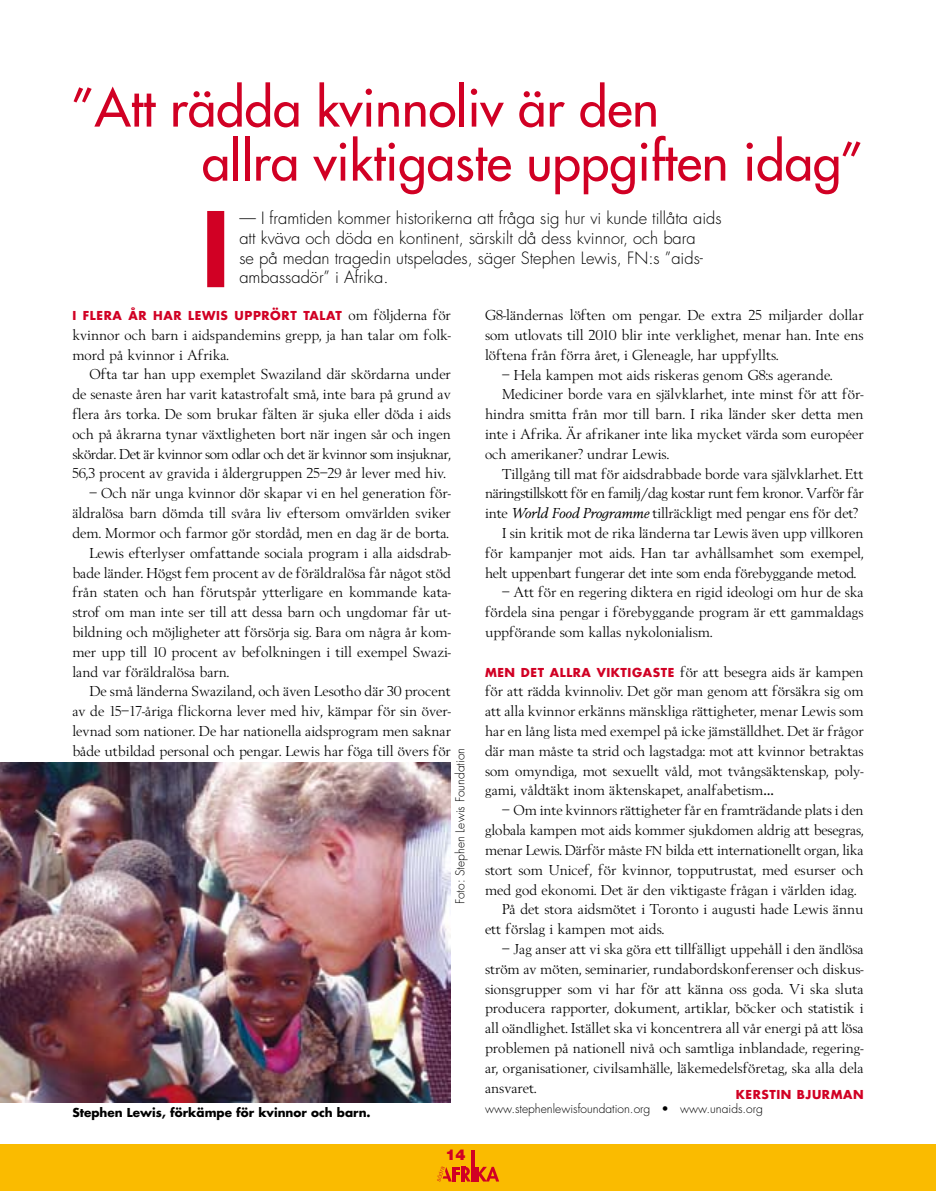
<style>
.page{position:relative;width:936px;height:1191px;background:#fff}
.page>*{position:absolute;margin:0;border:0;box-sizing:border-box;transform-origin:0 0}
.t1{font:51px/54px "Futura";color:#d10024}
.t2{font:300 16.5px/19.8px "Futura";color:#000}
.t3{font:15px/19.8px "Berling";color:#000;text-align:justify}
.t4{font:15px "Berling";letter-spacing:-.03em;color:#000}
.t5{font:15px "Berling";letter-spacing:-.02em;color:#000}
.t6{font:900 15px "Helvetica Neue";color:#d10024}
.t7{font:300 12px "Futura";color:#000}
.t8{font:700 12px "Futura";letter-spacing:.05em;color:#d10024}
.t9{font:700 12px "Futura";color:#000}
.t10{font:300 6px "Helvetica Neue";color:#d10024}
.s1{font-family:"Berling";font-weight:400;font-size:15px;color:#000}
.s2{font-style:italic}
.s3{font-family:"Futura";font-weight:700;font-size:12px;color:#d10024}
.s4{font-size:13.5px}
</style>
<div class="page">
<img style="left:0;top:762px;width:451px;height:340px">
<div style="left:208px;top:212px;width:15px;height:74px;background:#d10024"></div>
<div style="left:207px;top:211px;width:17px;height:76px;border:2px solid #d10024"></div>
<div style="left:0;top:1144px;width:935px;height:47px;background:#fabb00"></div>
<hr style="left:471px;top:1149px;width:3px;height:32px;background:#d10024">
<hr style="left:475px;top:1166px;width:3px;height:15px;background:#d10024">
<svg style="left:478px;top:1166px;width:21px;height:15px"></svg>
<svg style="left:442px;top:1166px;width:28px;height:15px"></svg>
<hr style="left:461px;top:1166px;width:3px;height:15px;background:#d10024">
<h1 class="t1" style="left:202px;top:80px;width:663px;text-indent:-129px">”Att rädda kvinnoliv är den<br>allra viktigaste uppgiften idag”</h1>
<p class="t2" style="left:239px;top:208px;width:483px">— I framtiden kommer historikerna att fråga sig hur vi kunde tillåta aids att kväva och döda en kontinent, särskilt då dess kvinnor, och bara<br>se på medan tragedin utspelades, säger Stephen Lewis, FN:s ”aids&shy;ambassadör” i Afrika.</p>
<p class="t8" style="left:72px;top:307px;width:380px">I FLERA ÅR HAR LEWIS UPPRÖRT TALAT <span class="s1">om följderna för</span></p>
<p class="t3" style="left:72px;top:326px;width:380px">kvinnor och barn i aidspandemins grepp, ja han talar om folk&shy;mord på kvinnor i Afrika.</p>
<p class="t3" style="left:72px;top:366px;width:380px;text-indent:17px">Ofta tar han upp exemplet Swaziland där skördarna under de senaste åren har varit katastrofalt små, inte bara på grund av flera års torka. De som brukar fälten är sjuka eller döda i aids och på åkrarna tynar växtligheten bort när ingen sår och ingen skördar. Det är kvinnor som odlar och det är kvinnor som insjuknar, 56,3 procent av gravida i åldergruppen 25–29 år lever med hiv.</p>
<p class="t3" style="left:89px;top:484px;width:363px">– Och när unga kvinnor dör skapar vi en hel generation för-</p>
<p class="t3" style="left:72px;top:504px;width:380px">äldralösa barn dömda till svåra liv eftersom omvärlden sviker</p>
<p class="t3" style="left:72px;top:524px;width:378px">dem. Mormor och farmor gör stordåd, men en dag är de borta.</p>
<p class="t3" style="left:89px;top:544px;width:363px">Lewis efterlyser omfattande sociala program i alla aidsdrab-</p>
<p class="t3" style="left:72px;top:564px;width:380px">bade länder. Högst fem procent av de föräldralösa får något stöd</p>
<p class="t3" style="left:72px;top:583px;width:380px">från staten och han förutspår ytterligare en kommande kata-</p>
<p class="t3" style="left:72px;top:603px;width:380px">strof om man inte ser till att dessa barn och ungdomar får ut-</p>
<p class="t3" style="left:72px;top:623px;width:380px">bildning och möjligheter att försörja sig. Bara om några år kom-</p>
<p class="t3" style="left:72px;top:643px;width:380px">mer upp till 10 procent av befolkningen i till exempel Swazi-</p>
<p class="t3" style="left:72px;top:663px;width:158px">land var föräldralösa barn.</p>
<p class="t3" style="left:89px;top:682px;width:363px">De små länderna Swaziland, och även Lesotho där 30 procent</p>
<p class="t3" style="left:72px;top:702px;width:380px">av de 15–17-åriga flickorna lever med hiv, kämpar för sin över-</p>
<p class="t3" style="left:72px;top:722px;width:380px">levnad som nationer. De har nationella aidsprogram men saknar</p>
<p class="t3" style="left:72px;top:742px;width:380px">både utbildad personal och pengar. Lewis har föga till övers för</p>
<p class="t3" style="left:485px;top:306px;width:380px">G8-ländernas löften om pengar. De extra 25 miljarder dollar som utlovats till 2010 blir inte verklighet, menar han. Inte ens löftena från förra året, i Gleneagle, har uppfyllts.</p>
<p class="t3" style="left:502px;top:366px;width:332px">– Hela kampen mot aids riskeras genom G8:s agerande.</p>
<p class="t3" style="left:502px;top:386px;width:363px">Mediciner borde vara en självklarhet, inte minst för att för-</p>
<p class="t3" style="left:485px;top:405px;width:380px">hindra smitta från mor till barn. I rika länder sker detta men</p>
<p class="t3" style="left:485px;top:425px;width:380px">inte i Afrika. Är afrikaner inte lika mycket värda som européer</p>
<p class="t3" style="left:485px;top:445px;width:185px">och amerikaner? undrar Lewis.</p>
<p class="t3" style="left:502px;top:465px;width:363px">Tillgång till mat för aidsdrabbade borde vara självklarhet. Ett</p>
<p class="t4" style="left:485px;top:483px;width:380px">näringstillskott för en familj/dag kostar runt fem kronor. Varför får</p>
<p class="t3" style="left:485px;top:504px;width:374px">inte <span class="s2">World Food Programme</span> tillräckligt med pengar ens för det?</p>
<p class="t3" style="left:502px;top:524px;width:363px">I sin kritik mot de rika länderna tar Lewis även upp villkoren</p>
<p class="t3" style="left:485px;top:544px;width:380px">för kampanjer mot aids. Han tar avhållsamhet som exempel,</p>
<p class="t5" style="left:485px;top:562px;width:373px">helt uppenbart fungerar det inte som enda förebyggande metod.</p>
<p class="t3" style="left:485px;top:584px;width:380px;text-indent:17px">– Att för en regering diktera en rigid ideologi om hur de ska fördela sina pengar i förebyggande program är ett gammaldags uppförande som kallas nykolonialism.</p>
<p class="t3" style="left:485px;top:663px;width:380px"><span class="s3">MEN DET ALLRA VIKTIGASTE</span> för att besegra aids är kampen för att rädda kvinnoliv. Det gör man genom att försäkra sig om att alla kvinnor erkänns mänskliga rättigheter, menar Lewis som har en lång lista med exempel på icke jämställdhet. Det är frågor där man måste ta strid och lagstadga: mot att kvinnor betraktas som omyndiga, mot sexuellt våld, mot tvångsäktenskap, poly&shy;gami, våldtäkt inom äktenskapet, analfabetism…</p>
<p class="t3" style="left:502px;top:801px;width:363px">– Om inte kvinnors rättigheter får en framträdande plats i den</p>
<p class="t3" style="left:485px;top:821px;width:380px">globala kampen mot aids kommer sjukdomen aldrig att besegras,</p>
<p class="t3" style="left:485px;top:841px;width:380px">menar Lewis. Därför måste <span class="s4">FN</span> bilda ett internationellt organ, lika</p>
<p class="t3" style="left:485px;top:861px;width:380px">stort som Unicef, för kvinnor, topputrustat, med esurser och</p>
<p class="t3" style="left:485px;top:881px;width:373px">med god ekonomi. Det är den viktigaste frågan i världen idag.</p>
<p class="t3" style="left:502px;top:900px;width:363px">På det stora aidsmötet i Toronto i augusti hade Lewis ännu</p>
<p class="t3" style="left:485px;top:920px;width:180px">ett förslag i kampen mot aids.</p>
<p class="t3" style="left:485px;top:940px;width:380px;text-indent:17px">– Jag anser att vi ska göra ett tillfälligt uppehåll i den ändlösa ström av möten, seminarier, rundabordskonferenser och diskus&shy;sionsgrupper som vi har för att känna oss goda. Vi ska sluta producera rapporter, dokument, artiklar, böcker och statistik i all oändlighet. Istället ska vi koncentrera all vår energi på att lösa problemen på nationell nivå och samtliga inblandade, regering&shy;ar, organisationer, civilsamhälle, läkemedelsföretag, ska alla dela ansvaret.</p>
<p class="t7" style="left:452px;top:904px;width:158px;rotate:-90deg">Foto: Stephen Lewis Foundation</p>
<p class="t8" style="left:735px;top:1085px;width:19px">Kerstin</p>
<p class="t8" style="left:796px;top:1085px;width:20px">Bjurman</p>
<p class="t7" style="left:485px;top:1100px;width:279px">www.stephenlewisfoundation.org • www.unaids.org</p>
<p class="t9" style="left:72px;top:1104px;width:300px">Stephen Lewis, förkämpe för kvinnor och barn.</p>
<p class="t6" style="left:445px;top:1145px;width:21px">14</p>
<p class="t10" style="left:434px;top:1180px;width:17px;rotate:-72deg">södra</p>
</div>
